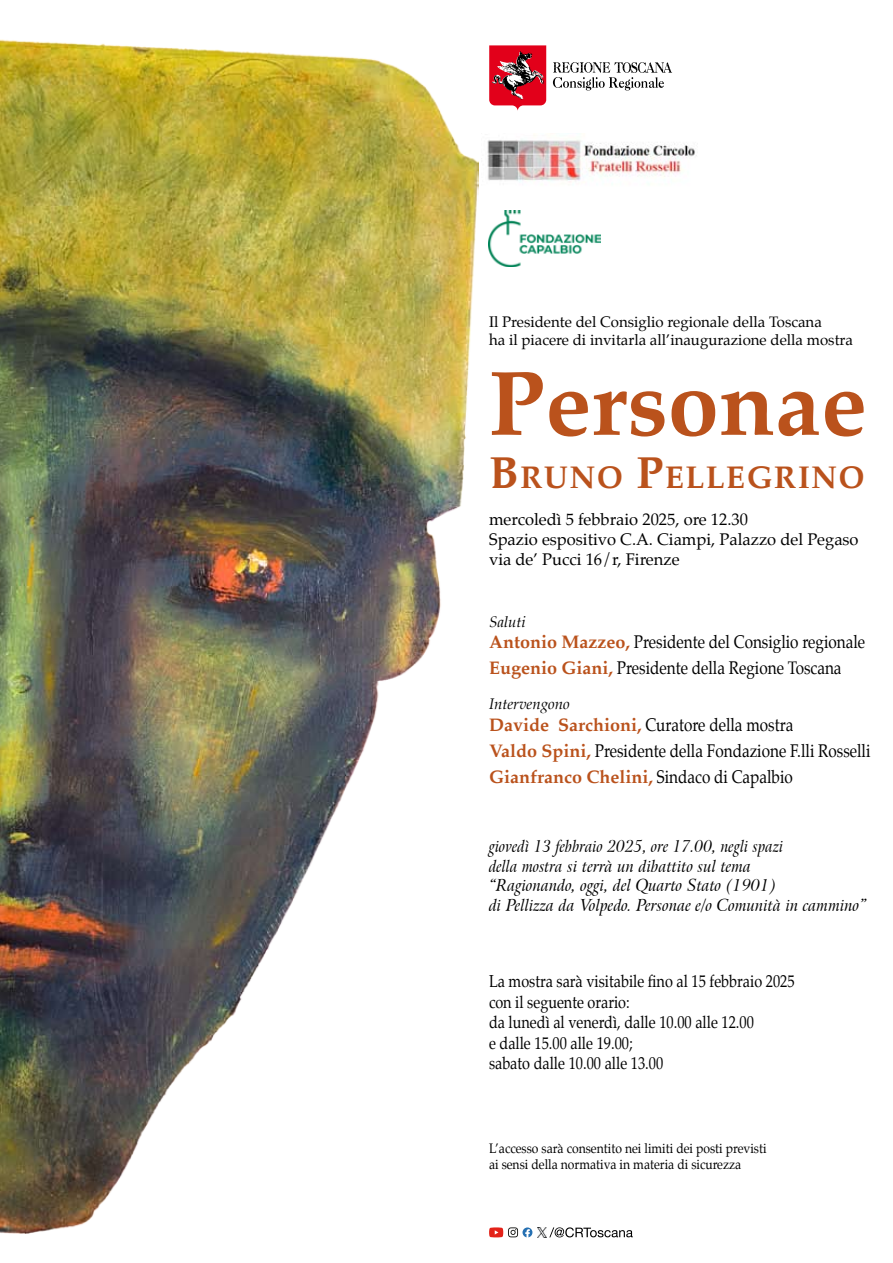
<style>
.page{position:relative;width:893px;height:1263px;background:#fff}
.page>*{position:absolute;margin:0;border:0;box-sizing:border-box;transform-origin:0 0}
.t1{font:700 91.95px "Palatino";color:#ba521c}
.t2{font:700 31.2px "Palatino";letter-spacing:.045em;color:#ba521c}
.t3{font:18px/25.8px "Palatino";color:#000;scale:.85 1}
.t4{font:16.95px/20.4px "Palatino";color:#000;scale:.85 1}
.t5{font:italic 16.5px/19.8px "Arrus BT";color:#000;scale:.9 1}
.t6{font:16.5px/19.8px "Palatino";color:#000}
.t7{font:15px/18px "Palatino";color:#000}
.t8{font:italic 15px "Palatino";color:#000}
.t9{font:13.5px/16.2px "Palatino";color:#000;scale:.9 1}
.s1{font-size:44.55px}
.s2{font-weight:700;color:#ba521c}
</style>
<div class="page">
<img style="left:1px;top:39px;width:477px;height:1195px">
<svg style="left:489px;top:1227px;width:144px;height:10px"></svg>
<img style="left:487px;top:135px;width:210px;height:47px">
<img style="left:488px;top:210px;width:112px;height:56px">
<svg style="left:489px;top:45px;width:57px;height:66px"></svg>
<img style="left:491px;top:51px;width:53px;height:49px">
<svg style="left:553px;top:62px;width:119px;height:28px"></svg>
<p class="t7" style="left:489px;top:313px;width:365px">Il Presidente del Consiglio regionale della Toscana<br>ha il piacere di invitarla all’inaugurazione della mostra</p>
<h1 class="t1" style="left:489px;top:325px;width:379px">Personae</h1>
<h2 class="t2" style="left:489px;top:451px;width:377px"><span class="s1">B</span>RUNO <span class="s1">P</span>ELLEGRINO</h2>
<p class="t6" style="left:489px;top:510px;width:371px">mercoledì 5 febbraio 2025, ore 12.30<br>Spazio espositivo C.A. Ciampi, Palazzo del Pegaso via de’ Pucci 16/r, Firenze</p>
<p class="t8" style="left:489px;top:610px;width:38px">Saluti</p>
<p class="t3" style="left:489px;top:629px;width:444px"><span class="s2">Antonio Mazzeo,</span> Presidente del Consiglio regionale<br><span class="s2">Eugenio Giani,</span> Presidente della Regione Toscana</p>
<p class="t8" style="left:489px;top:692px;width:82px">Intervengono</p>
<p class="t3" style="left:489px;top:712px;width:450px"><span class="s2">Davide Sarchioni,</span> Curatore della mostra<br><span class="s2">Valdo Spini,</span> Presidente della Fondazione F.lli Rosselli<br><span class="s2">Gianfranco Chelini,</span> Sindaco di Capalbio</p>
<p class="t5" style="left:489px;top:836px;width:421px">giovedì 13 febbraio 2025, ore 17.00, negli spazi<br>della mostra si terrà un dibattito sul tema<br>“Ragionando, oggi, del Quarto Stato (1901)<br>di Pellizza da Volpedo. Personae e/o Comunità in cammino”</p>
<p class="t4" style="left:489px;top:971px;width:361px">La mostra sarà visitabile fino al 15 febbraio 2025 con il seguente orario:<br>da lunedì al venerdì, dalle 10.00 alle 12.00<br>e dalle 15.00 alle 19.00;<br>sabato dalle 10.00 alle 13.00</p>
<p class="t9" style="left:489px;top:1140px;width:310px">L’accesso sarà consentito nei limiti dei posti previsti ai sensi della normativa in materia di sicurezza</p>
</div>
